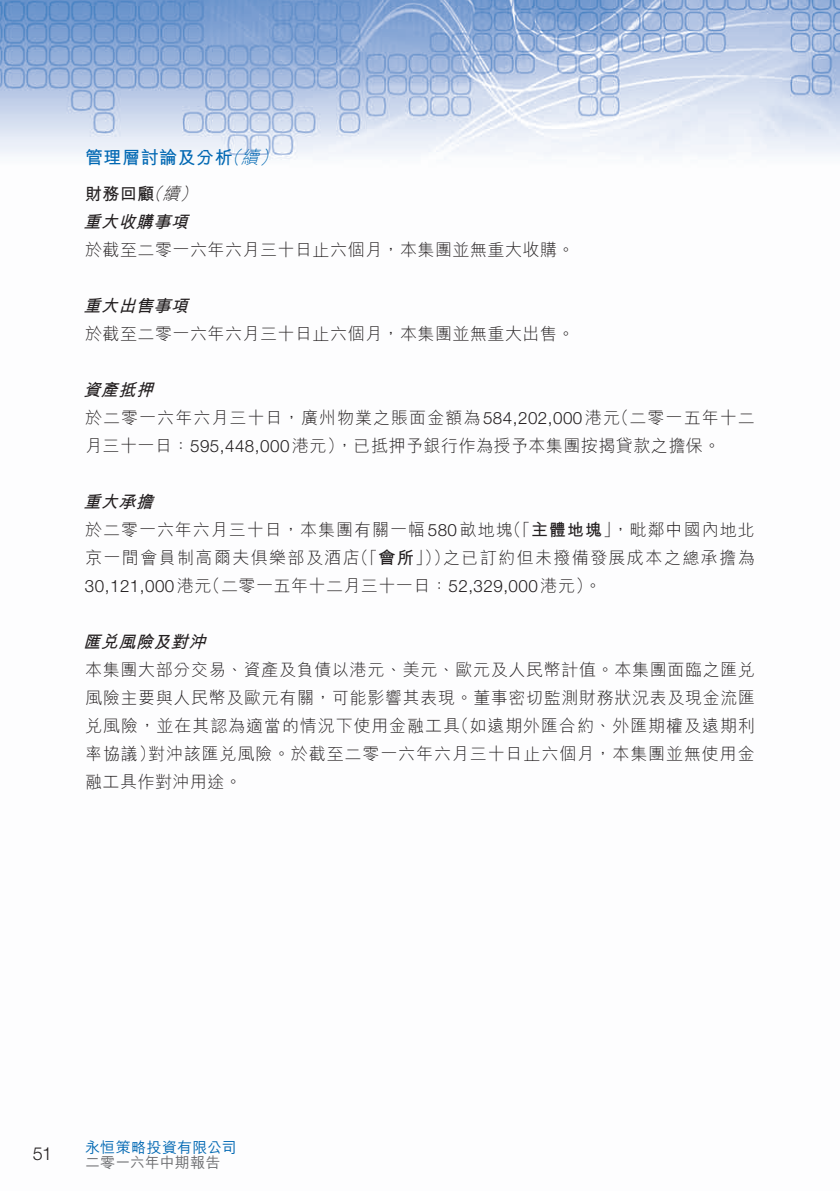
<style>
.page{position:relative;width:840px;height:1191px;background:#fff}
.page>*{position:absolute;margin:0;border:0;box-sizing:border-box;transform-origin:0 0}
.t1{font:700 18px "M Hei HK";letter-spacing:.03em;color:#0168b3}
.t2{font:italic 300 18px "M Hei HK";color:#0168b3}
.t3{font:300 18px "Helvetica Neue";color:#231f20}
.t4{font:300 17px/28px "M Hei HK";letter-spacing:.04em;color:#231f20}
.t5{font:300 17px/28px "M Hei HK";letter-spacing:.08em;color:#231f20}
.t6{font:italic 700 17px "M Hei HK";color:#231f20}
.t7{font:300 17px "Helvetica Neue";letter-spacing:.03em;color:#231f20}
.t8{font:300 17px "M Hei HK";letter-spacing:.06em;color:#231f20}
.t9{font:700 17px "M Hei HK";color:#231f20}
.t10{font:italic 300 17px "M Hei HK";color:#231f20}
.t11{font:500 15px "M Hei HK";letter-spacing:.015em;color:#0168b3}
.t12{font:500 15px "M Hei HK";letter-spacing:.005em;color:#6c6d70}
.s1{font-family:"Helvetica Neue"}
.s2{font-weight:700}
.s3{font-family:"M Hei HK"}
</style>
<div class="page">
<img style="left:0;top:0;width:839px;height:160px">
<p class="t2" style="left:241px;top:144px;width:26px">續</p>
<p class="t2" style="left:222px;top:144px;width:26px">（</p>
<p class="t2" style="left:259px;top:144px;width:26px">(</p>
<p class="t1" style="left:85px;top:144px;width:149px">管理層討論及分析</p>
<p class="t10" style="left:180px;top:182px;width:25px">(</p>
<p class="t10" style="left:162px;top:182px;width:25px">續</p>
<p class="t10" style="left:145px;top:182px;width:25px">（</p>
<p class="t9" style="left:85px;top:181px;width:71px">財務回顧</p>
<p class="t6" style="left:83px;top:209px;width:112px">重大收購事項</p>
<p class="t4" style="left:85px;top:235px;width:490px">於截至二零一六年六月三十日止六個月，本集團並無重大收購。</p>
<p class="t6" style="left:83px;top:293px;width:112px">重大出售事項</p>
<p class="t4" style="left:85px;top:319px;width:490px">於截至二零一六年六月三十日止六個月，本集團並無重大出售。</p>
<p class="t6" style="left:83px;top:377px;width:77px">資產抵押</p>
<p class="t8" style="left:611px;top:406px;width:144px">（二零一五年十二</p>
<p class="t4" style="left:85px;top:403px;width:636px">於二零一六年六月三十日，廣州物業之賬面金額為<span class="s1">584,202,000</span>港元<br>月三十一日：<span class="s1">595,448,000</span>港元，）已抵押予銀行作為授予本集團按揭貸款之擔保。</p>
<p class="t6" style="left:83px;top:489px;width:77px">重大承擔</p>
<p class="t4" style="left:504px;top:515px;width:251px">（「<span class="s2">主體地塊</span>，」毗鄰中國內地北</p>
<p class="t4" style="left:443px;top:515px;width:313px;text-indent:-358px">於二零一六年六月三十日，本集團有關一幅<span class="s1">580</span>畝地塊<br>之已訂約但未撥備發展成本之總承擔為</p>
<p class="t5" style="left:203px;top:543px;width:399px;text-indent:-118px">京一間會員制高爾夫俱樂部及酒店<br>（二零一五年十二月三十一日：<span class="s1">52,329,000</span>港元。(</p>
<p class="t4" style="left:351px;top:543px;width:100px">（「<span class="s2">會所</span>」））</p>
<p class="t7" style="left:85px;top:576px;width:128px">30,121,000<span class="s3">港元</span></p>
<p class="t6" style="left:83px;top:629px;width:129px">匯兌風險及對沖</p>
<p class="t4" style="left:85px;top:655px;width:671px;text-align:right">本集團大部分交易、資產及負債以港元、美元、歐元及人民幣計值。本集團面臨之匯兌風險主要與人民幣及歐元有關，可能影響其表現。董事密切監測財務狀況表及現金流匯（如遠期外匯合約、外匯期權及遠期利</p>
<p class="t4" style="left:148px;top:711px;width:607px;text-indent:-63px">兌風險，並在其認為適當的情況下使用金融工具<br>對沖該匯兌風險。於截至二零一六年六月三十日止六個月，本集團並無使用金</p>
<p class="t4" style="left:85px;top:739px;width:158px">率協議）<br>融工具作對沖用途。</p>
<p class="t3" style="left:33px;top:1142px;width:21px">51</p>
<p class="t11" style="left:85px;top:1137px;width:153px">永恒策略投資有限公司</p>
<p class="t12" style="left:85px;top:1152px;width:137px">二零一六年中期報告</p>
</div>
